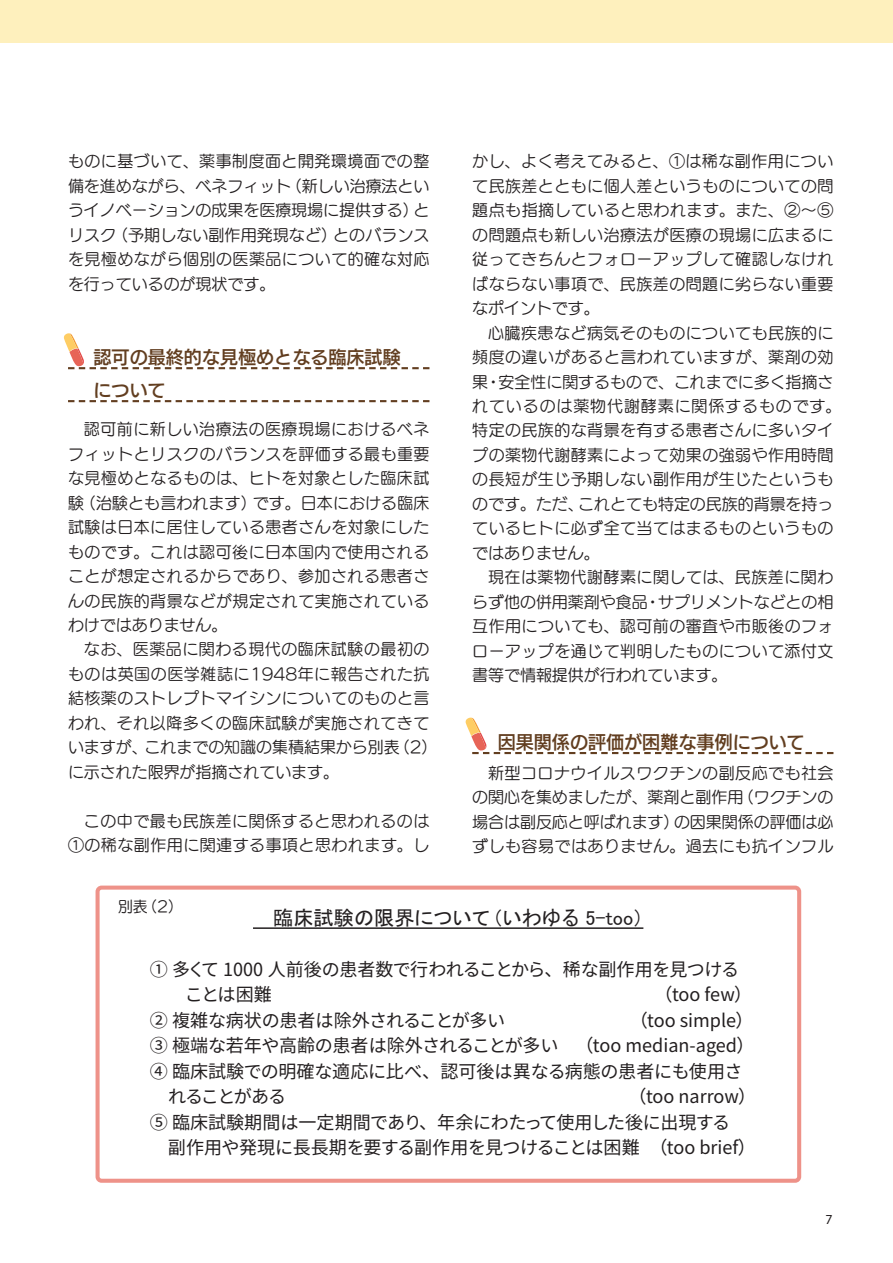
<style>
.page{position:relative;width:893px;height:1263px;background:#fff}
.page>*{position:absolute;margin:0;border:0;box-sizing:border-box;transform-origin:0 0}
.HAB_本文{font:20.25px "MS P Gothic";color:#231f20}
.薬草_見出し{font:18px "Source Han Sans JP";letter-spacing:-.01em;color:#231f20}
.薬_小見出し{font:18px "UD Kakugo Large Pr 6 N DB";color:#623e20}
.薬草_見出し-2{font:18px "Source Han Sans JP";letter-spacing:-.075em;color:#231f20}
.HAB_本文-2{font:15.9px/24.5px "UD Marugo Large Pr 6 N M";letter-spacing:.03em;color:#231f20;text-align:justify}
.HAB_本文-3{font:14.85px "UD Marugo Large Pr 6 N M";color:#231f20}
.t1{font:13.8px "Myriad Pro";color:#231f20}
</style>
<div class="page">
<div style="left:0;top:0;width:893px;height:43px;background:#fef0bd"></div>
<hr style="left:0;top:0;width:1px;height:217px;background:#fef0bd">
<div style="left:96px;top:885px;width:705px;height:298px;border:4px solid #e76457;border-radius:4px"></div>
<svg style="left:64px;top:333px;width:365px;height:36px"></svg>
<svg style="left:68px;top:400px;width:361px;height:2px"></svg>
<svg style="left:465px;top:717px;width:368px;height:37px"></svg>
<hr style="left:253px;top:927px;width:390px;height:2px;background:#231f20">
<p class="HAB_本文-2" style="left:68px;top:150px;width:363px">ものに基づいて、薬事制度面と開発環境面での整備を進めながら、ベネフィット（新しい治療法というイノベーションの成果を医療現場に提供する）とリスク（予期しない副作用発現など）とのバランスを見極めながら個別の医薬品について的確な対応を行っているのが現状です。</p>
<p class="薬_小見出し" style="left:94px;top:347px;width:309px">認可の最終的な見極めとなる臨床試験</p>
<p class="薬_小見出し" style="left:94px;top:380px;width:74px">について</p>
<p class="HAB_本文-2" style="left:68px;top:418px;width:363px;text-indent:16px">認可前に新しい治療法の医療現場におけるベネフィットとリスクのバランスを評価する最も重要な見極めとなるものは、ヒトを対象とした臨床試験（治験とも言われます）です。日本における臨床試験は日本に居住している患者さんを対象にしたものです。これは認可後に日本国内で使用されることが想定されるからであり、参加される患者さんの民族的背景などが規定されて実施されているわけではありません。</p>
<p class="HAB_本文-2" style="left:68px;top:638px;width:371px;text-align:left;text-indent:16px">なお、医薬品に関わる現代の臨床試験の最初のものは英国の医学雑誌に1948年に報告された抗結核薬のストレプトマイシンについてのものと言われ、それ以降多くの臨床試験が実施されてきていますが、これまでの知識の集積結果から別表（2）に示された限界が指摘されています。</p>
<p class="HAB_本文-2" style="left:68px;top:809px;width:363px;text-align:right">この中で最も民族差に関係すると思われるのは<br>①の稀な副作用に関連する事項と思われます。し</p>
<p class="HAB_本文-2" style="left:472px;top:150px;width:363px">かし、よく考えてみると、①は稀な副作用について民族差とともに個人差というものについての問題点も指摘していると思われます。また、②～⑤の問題点も新しい治療法が医療の現場に広まるに従ってきちんとフォローアップして確認しなければならない事項で、民族差の問題に劣らない重要なポイントです。</p>
<p class="HAB_本文-2" style="left:472px;top:321px;width:371px;text-align:left;text-indent:16px">心臓疾患など病気そのものについても民族的に頻度の違いがあると言われていますが、薬剤の効果・安全性に関するもので、これまでに多く指摘されているのは薬物代謝酵素に関係するものです。特定の民族的な背景を有する患者さんに多いタイプの薬物代謝酵素によって効果の強弱や作用時間の長短が生じ予期しない副作用が生じたというものです。ただ、これとても特定の民族的背景を持っているヒトに必ず全て当てはまるものというものではありません。</p>
<p class="HAB_本文-2" style="left:472px;top:565px;width:363px;text-indent:16px">現在は薬物代謝酵素に関しては、民族差に関わらず他の併用薬剤や食品・サプリメントなどとの相互作用についても、認可前の審査や市販後のフォローアップを通じて判明したものについて添付文書等で情報提供が行われています。</p>
<p class="薬_小見出し" style="left:498px;top:732px;width:309px">因果関係の評価が困難な事例について</p>
<p class="HAB_本文-2" style="left:472px;top:761px;width:363px;text-indent:16px">新型コロナウイルスワクチンの副反応でも社会の関心を集めましたが、薬剤と副作用（ワクチンの場合は副反応と呼ばれます）の因果関係の評価は必ずしも容易ではありません。過去にも抗インフル</p>
<p class="HAB_本文-3" style="left:118px;top:898px;width:66px">別表（2）</p>
<p class="HAB_本文" style="left:273px;top:907px;width:372px">臨床試験の限界について（いわゆる 5-too）</p>
<p class="薬草_見出し" style="left:150px;top:959px;width:591px">① 多くて 1000 人前後の患者数で行われることから、稀な副作用を見つける</p>
<p class="薬草_見出し" style="left:655px;top:984px;width:99px">（too few）</p>
<p class="薬草_見出し" style="left:150px;top:1010px;width:357px">② 複雑な病状の患者は除外されることが多い</p>
<p class="薬草_見出し" style="left:630px;top:1010px;width:125px">（too simple）</p>
<p class="薬草_見出し" style="left:150px;top:1035px;width:606px">③ 極端な若年や高齢の患者は除外されることが多い　 （too median-aged）</p>
<p class="薬草_見出し" style="left:150px;top:1061px;width:594px">④ 臨床試験での明確な適応に比べ、認可後は異なる病態の患者にも使用さ</p>
<p class="薬草_見出し-2" style="left:150px;top:1086px;width:138px">　れることがある</p>
<p class="薬草_見出し" style="left:150px;top:1112px;width:582px">⑤ 臨床試験期間は一定期間であり、年余にわたって使用した後に出現する</p>
<p class="薬草_見出し" style="left:150px;top:1137px;width:617px">　副作用や発現に長長期を要する副作用を見つけることは困難　（too brief）　</p>
<p class="t1" style="left:826px;top:1210px;width:9px">7</p>
</div>
